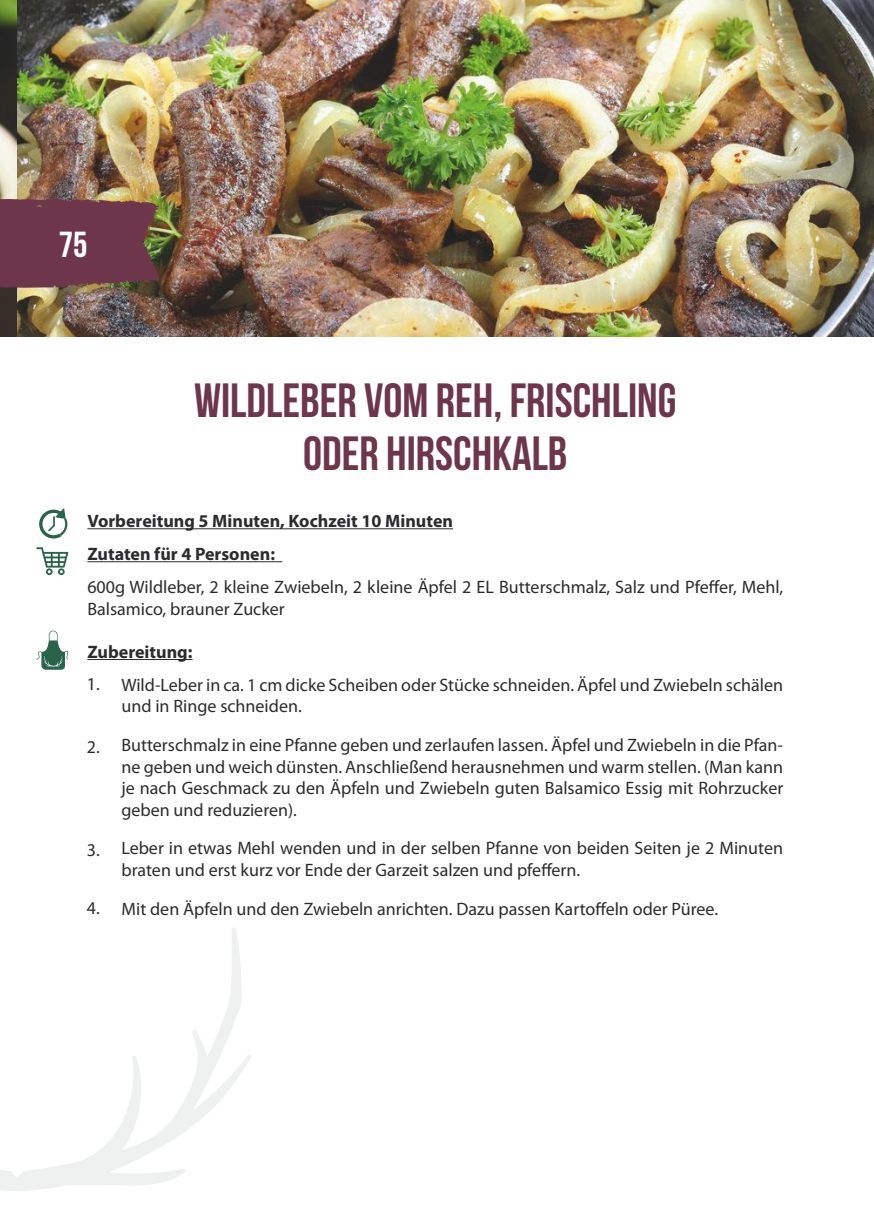
<style>
.page{position:relative;width:874px;height:1225px;background:#fff}
.page>*{position:absolute;margin:0;border:0;box-sizing:border-box;transform-origin:0 0}
.t1{font:48px/53.6px "Bebas Neue";color:#6e364b;text-align:center}
.t2{font:36.2px "Bebas Neue";color:#fff}
.t3{font:18px/21.6px "Myriad Pro";color:#2c2b2e}
.t4{font:700 18px/33px "Myriad Pro";color:#2c2b2e}
</style>
<div class="page">
<svg style="left:0;top:927px;width:251px;height:264px"></svg>
<img style="left:0;top:0;width:873px;height:336px">
<hr style="left:87px;top:528px;width:366px;height:1px;background:#2c2b2e">
<hr style="left:87px;top:561px;width:195px;height:1px;background:#2c2b2e">
<hr style="left:87px;top:659px;width:105px;height:1px;background:#2c2b2e">
<svg style="left:0;top:198px;width:160px;height:91px;background:#6f3d4a"></svg>
<svg style="left:36px;top:547px;width:32px;height:28px"></svg>
<svg style="left:36px;top:630px;width:32px;height:39px"></svg>
<svg style="left:39px;top:508px;width:28px;height:30px"></svg>
<h2 class="t2" style="left:59px;top:224px;width:30px">75</h2>
<h1 class="t1" style="left:194px;top:372px;width:483px">WILDLEBER VOM REH, FRISCHLING<br>ODER HIRSCHKALB</h1>
<p class="t4" style="left:87px;top:504px;width:367px">Vorbereitung 5 Minuten, Kochzeit 10 Minuten<br>Zutaten für 4 Personen:</p>
<p class="t3" style="left:87px;top:576px;width:697px">600g Wildleber, 2 kleine Zwiebeln, 2 kleine Äpfel 2 EL Butterschmalz, Salz und Pfeffer, Mehl,<br>Balsamico, brauner Zucker</p>
<p class="t4" style="left:87px;top:634px;width:106px">Zubereitung:</p>
<p class="t3" style="left:87px;top:673px;width:11px">5</p>
<p class="t3" style="left:121px;top:673px;width:662px">Wild-Leber in ca. 1 cm dicke Scheiben oder Stücke schneiden. Äpfel und Zwiebeln schälen und in Ringe schneiden.</p>
<p class="t3" style="left:87px;top:734px;width:11px">6</p>
<p class="t3" style="left:121px;top:734px;width:663px;text-align:justify">Butterschmalz in eine Pfanne geben und zerlaufen lassen. Äpfel und Zwiebeln in die Pfan&shy;ne geben und weich dünsten. Anschließend herausnehmen und warm stellen. (Man kann je nach Geschmack zu den Äpfeln und Zwiebeln guten Balsamico Essig mit Rohrzucker geben und reduzieren).</p>
<p class="t3" style="left:87px;top:837px;width:11px">7</p>
<p class="t3" style="left:121px;top:837px;width:662px">Leber in etwas Mehl wenden und in der selben Pfanne von beiden Seiten je 2 Minuten braten und erst kurz vor Ende der Garzeit salzen und pfeffern.</p>
<p class="t3" style="left:87px;top:897px;width:11px">8</p>
<p class="t3" style="left:121px;top:897px;width:598px">Mit den Äpfeln und den Zwiebeln anrichten. Dazu passen Kartoffeln oder Püree.</p>
<p class="t3" style="left:87px;top:673px;width:14px">1.</p>
<p class="t3" style="left:87px;top:736px;width:14px">2.</p>
<p class="t3" style="left:87px;top:838px;width:14px">3.</p>
<p class="t3" style="left:87px;top:897px;width:14px">4.</p>
</div>
